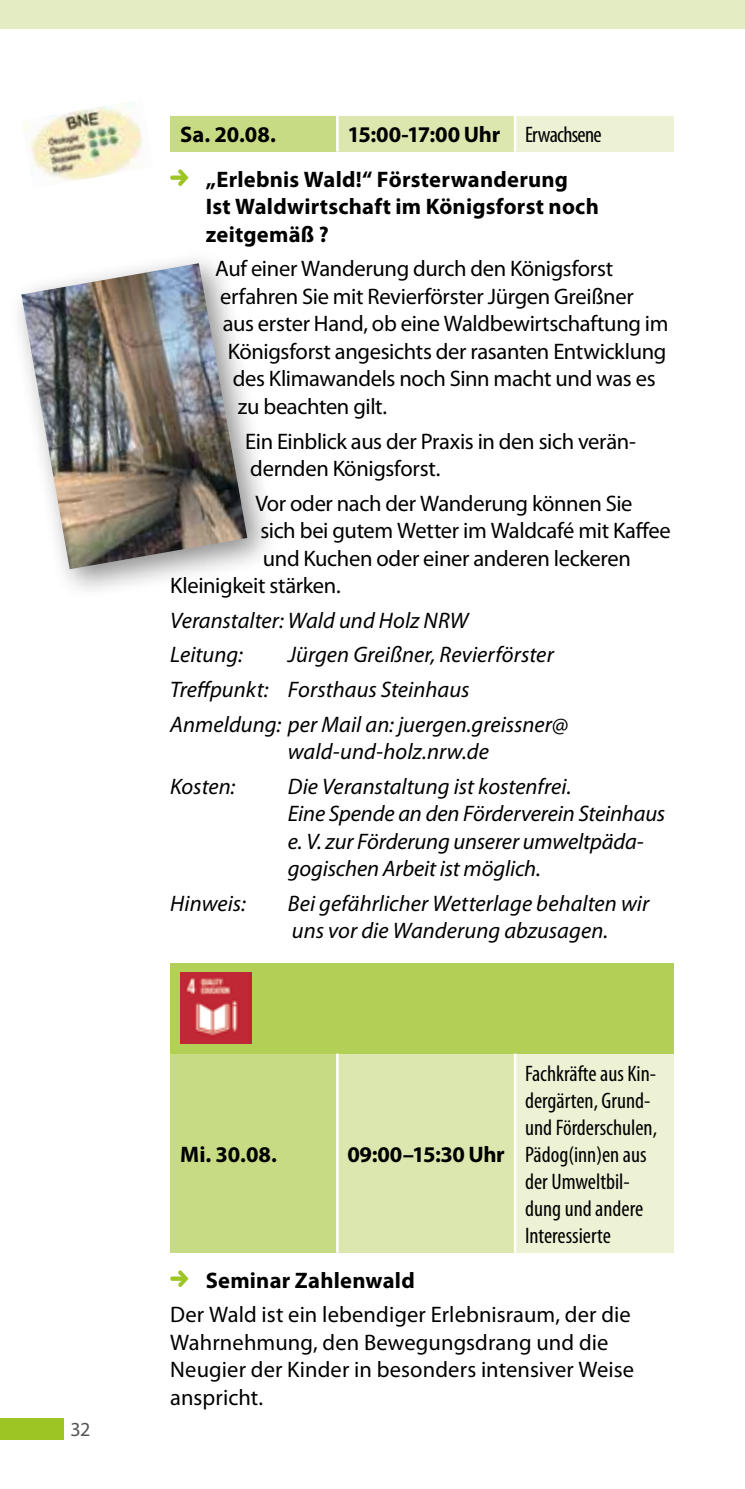
<style>
.page{position:relative;width:745px;height:1489px;background:#fff}
.page>*{position:absolute;margin:0;border:0;box-sizing:border-box;transform-origin:0 0}
.t1{font:22.5px/27.5px "Myriad Pro";letter-spacing:-.015em;color:#000}
.t2{font:italic 22.5px/27.5px "Myriad Pro";color:#000}
.t3{font:700 22.5px/45.2px "Myriad Pro";letter-spacing:.01em;color:#000}
.t4{font:22.5px/27.5px "Myriad Pro";letter-spacing:.005em;color:#000}
.t5{font:condensed 22.5px/27px "Myriad Pro";color:#000}
.t6{font:700 22.5px "Myriad Pro";letter-spacing:-.015em;color:#000}
.t7{font:20px "Myriad Pro";color:#535454}
.s1{font-weight:400;font-stretch:condensed}
</style>
<div class="page">
<div style="left:0;top:1418px;width:64px;height:21px;background:#9dc624"></div>
<div style="left:0;top:0;width:744px;height:28px;background:#e3ecc2"></div>
<div style="left:170px;top:115px;width:167px;height:37px;background:#c7db84"></div>
<div style="left:337px;top:115px;width:177px;height:37px;background:#dbe7ae"></div>
<div style="left:514px;top:115px;width:159px;height:37px;background:#edf2d5"></div>
<hr style="left:336px;top:116px;width:2px;height:36px;background:#fff">
<hr style="left:513px;top:116px;width:3px;height:36px;background:#fff">
<hr style="left:170px;top:113px;width:167px;height:3px;background:#fff">
<hr style="left:337px;top:113px;width:177px;height:3px;background:#fff">
<hr style="left:514px;top:113px;width:159px;height:3px;background:#fff">
<svg style="left:170px;top:169px;width:18px;height:17px"></svg>
<div style="left:170px;top:962px;width:503px;height:91px;background:#b3d056"></div>
<div style="left:170px;top:1053px;width:167px;height:199px;background:#c7db84"></div>
<div style="left:337px;top:1053px;width:177px;height:199px;background:#dbe7ae"></div>
<div style="left:514px;top:1053px;width:159px;height:199px;background:#edf2d5"></div>
<hr style="left:336px;top:1053px;width:2px;height:199px;background:#fff">
<hr style="left:513px;top:1053px;width:3px;height:199px;background:#fff">
<img style="left:180px;top:972px;width:71px;height:71px">
<svg style="left:170px;top:1270px;width:18px;height:16px"></svg>
<div style="left:7px;top:249px;width:272px;height:351px;background:#000;opacity:.45"></div>
<img style="left:21px;top:263px;width:226px;height:306px">
<img style="left:22px;top:101px;width:120px;height:80px">
<p class="t7" style="left:70px;top:1416px;width:22px">32</p>
<p class="t3" style="left:206px;top:111px;width:397px;text-indent:141px">15:00-17:00 Uhr <span class="s1">Erwachsene </span>„Erlebnis Wald!“ Försterwanderung</p>
<p class="t3" style="left:206px;top:192px;width:394px;line-height:27.5px">Ist Waldwirtschaft im Königsforst noch zeitgemäß ?</p>
<p class="t1" style="left:215px;top:255px;width:399px">Auf einer Wanderung durch den Königsforst</p>
<p class="t1" style="left:220px;top:282px;width:414px">erfahren Sie mit Revierförster Jürgen Greißner</p>
<p class="t1" style="left:223px;top:310px;width:447px">aus erster Hand, ob eine Waldbewirtschaftung im</p>
<p class="t1" style="left:228px;top:337px;width:440px">Königsforst angesichts der rasanten Entwicklung</p>
<p class="t1" style="left:233px;top:365px;width:424px">des Klimawandels noch Sinn macht und was es</p>
<p class="t1" style="left:238px;top:392px;width:151px">zu beachten gilt.</p>
<p class="t1" style="left:245px;top:427px;width:392px">Ein Einblick aus der Praxis in den sich verän&shy;dernden Königsforst.</p>
<p class="t1" style="left:255px;top:489px;width:378px">Vor oder nach der Wanderung können Sie</p>
<p class="t1" style="left:260px;top:516px;width:412px">sich bei gutem Wetter im Waldcafé mit Kaffee</p>
<p class="t1" style="left:263px;top:544px;width:369px">und Kuchen oder einer anderen leckeren</p>
<p class="t1" style="left:170px;top:571px;width:172px">Kleinigkeit stärken.</p>
<p class="t2" style="left:170px;top:602px;width:299px;line-height:34.5px">Veranstalter: Wald und Holz NRW<br>Leitung:</p>
<p class="t3" style="left:180px;top:111px;width:97px">Sa. 20.08.</p>
<p class="t2" style="left:170px;top:637px;width:399px;line-height:34.5px;text-indent:117px">Jürgen Greißner, Revierförster<br>Treffpunkt: Forsthaus Steinhaus<br>Anmeldung: per Mail an: juergen.greissner@</p>
<p class="t2" style="left:288px;top:737px;width:202px">wald-und-holz.nrw.de</p>
<p class="t2" style="left:170px;top:772px;width:67px">Kosten:</p>
<p class="t2" style="left:288px;top:772px;width:379px">Die Veranstaltung ist kostenfrei.<br>Eine Spende an den Förderverein Steinhaus e. V. zur Förderung unserer umweltpäda&shy;gogischen Arbeit ist möglich.</p>
<p class="t2" style="left:170px;top:889px;width:77px">Hinweis:</p>
<p class="t2" style="left:288px;top:889px;width:363px">Bei gefährlicher Wetterlage behalten wir uns vor die Wanderung abzusagen.</p>
<p class="t3" style="left:180px;top:1130px;width:98px">Mi. 30.08.</p>
<p class="t6" style="left:347px;top:1139px;width:159px">09:00–15:30 Uhr</p>
<p class="t5" style="left:524px;top:1059px;width:133px">Fachkräfte aus Kin&shy;dergärten, Grund&shy;und Förderschulen,<br>Pädog(inn)en aus der Umweltbil&shy;dung und andere<br>Interessierte</p>
<p class="t3" style="left:206px;top:1256px;width:210px">Seminar Zahlenwald</p>
<p class="t4" style="left:170px;top:1300px;width:465px">Der Wald ist ein lebendiger Erlebnisraum, der die Wahrnehmung, den Bewegungsdrang und die Neugier der Kinder in besonders intensiver Weise anspricht.</p>
</div>
